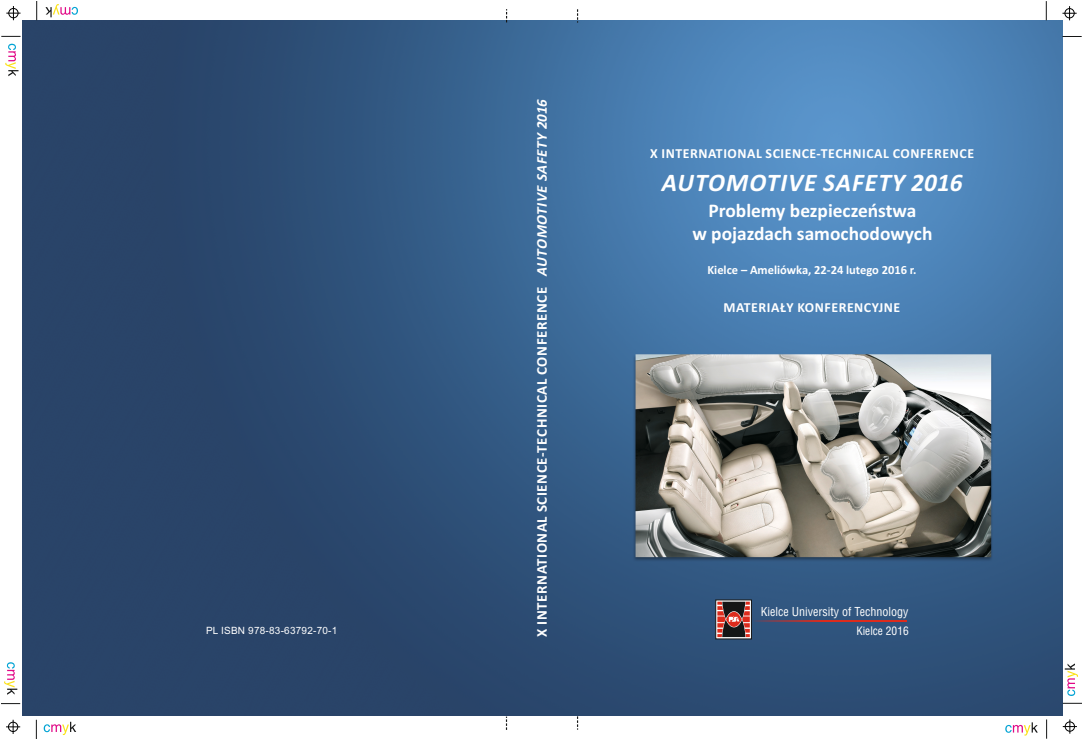
<style>
.page{position:relative;width:1083px;height:740px;background:#fff}
.page>*{position:absolute;margin:0;border:0;box-sizing:border-box;transform-origin:0 0}
.t1{font:italic 700 25.4px "Calibri";letter-spacing:.04em;color:#fff}
.t2{font:700 19.4px/22.6px "Calibri";color:#fff;text-align:center}
.t3{font:700 14.9px "Calibri";letter-spacing:.04em;color:#fff}
.t4{font:700 13.8px "Calibri";letter-spacing:.04em;color:#fff}
.t5{font:700 12.5px "Calibri";color:#fff}
.t6{font:12px "Switzerland Condensed";color:#fff}
.t7{font:11.4px "Switzerland Condensed";color:#fff}
.t8{font:10px "Arial";letter-spacing:.02em;color:#fff}
.s1{font-style:italic}
</style>
<div class="page">
<img style="left:22px;top:20px;width:1041px;height:695px">
<svg style="left:577px;top:9px;width:1px;height:14px"></svg>
<svg style="left:506px;top:9px;width:1px;height:13px"></svg>
<svg style="left:1046px;top:719px;width:1px;height:19px"></svg>
<svg style="left:1063px;top:703px;width:19px;height:1px"></svg>
<svg style="left:1063px;top:719px;width:14px;height:14px"></svg>
<div style="left:1065px;top:721px;width:10px;height:10px;border:1px solid #000;border-radius:50%"></div>
<svg style="left:1005px;top:722px;width:33px;height:13px"></svg>
<svg style="left:1065px;top:663px;width:13px;height:33px"></svg>
<svg style="left:1046px;top:1px;width:1px;height:19px"></svg>
<svg style="left:1062px;top:36px;width:20px;height:1px"></svg>
<svg style="left:1062px;top:6px;width:15px;height:14px"></svg>
<div style="left:1065px;top:8px;width:9px;height:10px;border:1px solid #000;border-radius:50%"></div>
<svg style="left:1px;top:703px;width:19px;height:1px"></svg>
<svg style="left:36px;top:719px;width:1px;height:20px"></svg>
<svg style="left:6px;top:719px;width:14px;height:14px"></svg>
<div style="left:8px;top:722px;width:10px;height:9px;border:1px solid #000;border-radius:50%"></div>
<svg style="left:4px;top:662px;width:13px;height:32px"></svg>
<svg style="left:44px;top:721px;width:32px;height:14px"></svg>
<svg style="left:36px;top:1px;width:1px;height:19px"></svg>
<svg style="left:1px;top:36px;width:20px;height:1px"></svg>
<svg style="left:6px;top:6px;width:15px;height:14px"></svg>
<div style="left:9px;top:8px;width:9px;height:10px;border:1px solid #000;border-radius:50%"></div>
<svg style="left:45px;top:4px;width:33px;height:13px"></svg>
<svg style="left:5px;top:44px;width:14px;height:32px"></svg>
<svg style="left:715px;top:599px;width:37px;height:40px"></svg>
<hr style="left:751px;top:620px;width:156px;height:1px;background:#dd2b1c">
<p class="t8" style="left:206px;top:626px;width:133px">PL ISBN 978-83-63792-70-1</p>
<p class="t3" style="left:536px;top:636px;width:539px;rotate:-90deg">X INTERNATIONAL SCIENCE-TECHNICAL CONFERENCE <span class="s1">AUTOMOTIVE SAFETY 2016</span></p>
<p class="t4" style="left:650px;top:147px;width:325px">X INTERNATIONAL SCIENCE-TECHNICAL CONFERENCE</p>
<h1 class="t1" style="left:662px;top:172px;width:302px">AUTOMOTIVE SAFETY 2016</h1>
<h2 class="t2" style="left:692px;top:201px;width:242px">Problemy bezpieczeństwa<br>w pojazdach samochodowych</h2>
<p class="t5" style="left:707px;top:265px;width:211px">Kielce – Ameliówka, 22-24 lutego 2016 r.</p>
<p class="t4" style="left:723px;top:301px;width:178px">MATERIAŁY KONFERENCYJNE</p>
<p class="t6" style="left:761px;top:606px;width:149px">Kielce University of Technology</p>
<p class="t7" style="left:856px;top:625px;width:54px">Kielce 2016</p>
</div>
